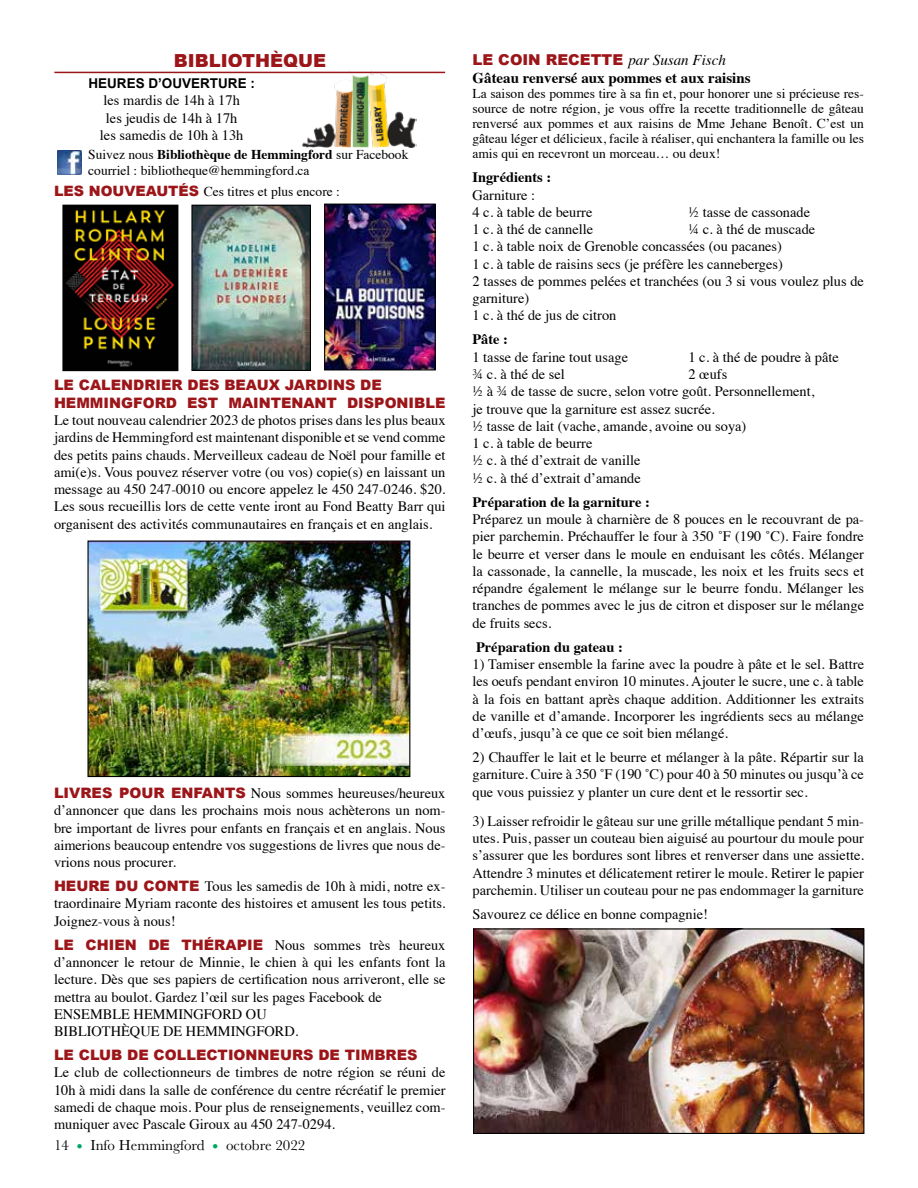
<style>
.page{position:relative;width:918px;height:1188px;background:#fff}
.page>*{position:absolute;margin:0;border:0;box-sizing:border-box;transform-origin:0 0}
.t1{font:900 18px "Arial";color:#9c1519}
.t2{font:700 15px "Times";color:#000}
.t3{font:15px "Baskerville";color:#000}
.t4{font:900 15px "Arial";color:#9c1519}
.t5{font:14.4px/17.2px "Times";color:#000;text-align:justify}
.t6{font:900 14.4px/17.2px "Arial";color:#9c1519}
.t7{font:700 14.4px "Times";color:#000}
.t8{font:13.5px/15px "Times";color:#000;text-align:justify}
.t9{font:700 13.5px "Arial";color:#000}
.s1{font-weight:700}
.s2{font-family:"Arial";font-weight:900;font-size:14.25px;color:#9c1519}
.s3{font-family:"Arial";font-weight:900;color:#9c1519}
.s4{font-size:18px;color:#00a664}
.s5{font-family:"Times";font-weight:400;font-style:italic;color:#000}
</style>
<div class="page">
<img style="left:302px;top:70px;width:114px;height:78px">
<hr style="left:54px;top:72px;width:391px;height:1px;background:#9c1519">
<img style="left:57px;top:150px;width:24px;height:25px">
<img style="left:193px;top:207px;width:116px;height:162px">
<div style="left:191px;top:205px;width:120px;height:166px;border:1px solid #000"></div>
<img style="left:64px;top:207px;width:112px;height:162px">
<div style="left:62px;top:205px;width:116px;height:166px;border:1px solid #000"></div>
<img style="left:89px;top:543px;width:319px;height:232px">
<div style="left:87px;top:541px;width:323px;height:236px;border:1px solid #000"></div>
<img style="left:326px;top:206px;width:108px;height:162px">
<div style="left:324px;top:204px;width:112px;height:166px;border:1px solid #000"></div>
<img style="left:475px;top:930px;width:387px;height:202px">
<div style="left:473px;top:928px;width:391px;height:206px;border:1px solid #000"></div>
<p class="t1" style="left:174px;top:47px;width:154px">BIBLIOTHÈQUE</p>
<p class="t9" style="left:88px;top:74px;width:168px">HEURES D’OUVERTURE :</p>
<p class="t5" style="left:100px;top:91px;width:145px;text-align:center">les mardis de 14h à 17h les jeudis de 14h à 17h les samedis de 10h à 13h</p>
<p class="t8" style="left:88px;top:145px;width:322px;line-height:16.2px">Suivez nous <span class="s1">Bibliothèque de Hemmingford</span> sur Facebook courriel : bibliotheque@hemmingford.ca</p>
<p class="t8" style="left:54px;top:183px;width:288px"><span class="s2">LES NOUVEAUTÉS</span> Ces titres et plus encore :</p>
<p class="t6" style="left:54px;top:376px;width:393px">LE CALENDRIER DES BEAUX JARDINS DE<br>HEMMINGFORD EST MAINTENANT DISPONIBLE</p>
<p class="t5" style="left:54px;top:410px;width:393px">Le tout nouveau calendrier 2023 de photos prises dans les plus beaux jardins de Hemmingford est maintenant disponible et se vend comme des petits pains chauds. Merveilleux cadeau de Noël pour famille et ami(e)s. Vous pouvez réserver votre (ou vos) copie(s) en laissant un message au 450 247-0010 ou encore appelez le 450 247-0246. $20.<br>Les sous recueillis lors de cette vente iront au Fond Beatty Barr qui organisent des activités communautaires en français et en anglais.</p>
<p class="t5" style="left:54px;top:783px;width:393px"><span class="s3">LIVRES POUR ENFANTS</span> Nous sommes heureuses/heureux d’annoncer que dans les prochains mois nous achèterons un nom&shy;bre important de livres pour enfants en français et en anglais. Nous aimerions beaucoup entendre vos suggestions de livres que nous de&shy;vrions nous procurer.</p>
<p class="t5" style="left:54px;top:876px;width:393px"><span class="s3">HEURE DU CONTE</span> Tous les samedis de 10h à midi, notre ex&shy;traordinaire Myriam raconte des histoires et amusent les tous petits.<br>Joignez-vous à nous!</p>
<p class="t5" style="left:54px;top:935px;width:393px;text-align:left"><span class="s3">LE CHIEN DE THÉRAPIE</span> Nous sommes très heureux d’annoncer le retour de Minnie, le chien à qui les enfants font la lecture. Dès que ses papiers de certification nous arriveront, elle se mettra au boulot. Gardez l’œil sur les pages Facebook de ENSEMBLE HEMMINGFORD OU<br>BIBLIOTHÈQUE DE HEMMINGFORD.</p>
<p class="t6" style="left:54px;top:1046px;width:365px">LE CLUB DE COLLECTIONNEURS DE TIMBRES</p>
<p class="t5" style="left:54px;top:1063px;width:393px">Le club de collectionneurs de timbres de notre région se réuni de 10h à midi dans la salle de conférence du centre récréatif le premier samedi de chaque mois. Pour plus de renseignements, veuillez com&shy;muniquer avec Pascale Giroux au 450 247-0294.</p>
<p class="t3" style="left:54px;top:1136px;width:253px">14 <span class="s4">•</span> Info Hemmingford <span class="s4">•</span> octobre 2022</p>
<p class="t4" style="left:472px;top:49px;width:255px">LE COIN RECETTE <span class="s5">par Susan Fisch</span></p>
<p class="t2" style="left:472px;top:64px;width:280px">Gâteau renversé aux pommes et aux raisins</p>
<p class="t8" style="left:472px;top:85px;width:393px">La saison des pommes tire à sa fin et, pour honorer une si précieuse res&shy;source de notre région, je vous offre la recette traditionnelle de gâteau renversé aux pommes et aux raisins de Mme Jehane Benoît. C’est un gâteau léger et délicieux, facile à réaliser, qui enchantera la famille ou les amis qui en recevront un morceau… ou deux!</p>
<p class="t7" style="left:472px;top:164px;width:80px">Ingrédients :</p>
<p class="t5" style="left:472px;top:185px;width:121px">Garniture :<br>4 c. à table de beurre</p>
<p class="t5" style="left:688px;top:202px;width:123px">½ tasse de cassonade</p>
<p class="t5" style="left:472px;top:219px;width:122px">1 c. à thé de cannelle</p>
<p class="t5" style="left:472px;top:219px;width:393px;text-align:left;text-indent:216px">¼ c. à thé de muscade<br>1 c. à table noix de Grenoble concassées (ou pacanes)<br>1 c. à table de raisins secs (je préfère les canneberges)<br>2 tasses de pommes pelées et tranchées (ou 3 si vous voulez plus de garniture)<br>1 c. à thé de jus de citron</p>
<p class="t7" style="left:472px;top:326px;width:37px">Pâte :</p>
<p class="t5" style="left:472px;top:347px;width:157px">1 tasse de farine tout usage</p>
<p class="t5" style="left:688px;top:347px;width:152px">1 c. à thé de poudre à pâte</p>
<p class="t5" style="left:472px;top:364px;width:94px">¾ c. à thé de sel</p>
<p class="t5" style="left:472px;top:364px;width:343px;text-align:left;text-indent:216px">2 œufs<br>½ à ¾ de tasse de sucre, selon votre goût. Personnellement, je trouve que la garniture est assez sucrée.<br>½ tasse de lait (vache, amande, avoine ou soya)<br>1 c. à table de beurre<br>½ c. à thé d’extrait de vanille<br>½ c. à thé d’extrait d’amande</p>
<p class="t7" style="left:472px;top:488px;width:179px">Préparation de la garniture :</p>
<p class="t5" style="left:472px;top:509px;width:393px">Préparez un moule à charnière de 8 pouces en le recouvrant de pa&shy;pier parchemin. Préchauffer le four à 350 ˚F (190 ˚C). Faire fondre le beurre et verser dans le moule en enduisant les côtés. Mélanger la cassonade, la cannelle, la muscade, les noix et les fruits secs et répandre également le mélange sur le beurre fondu. Mélanger les tranches de pommes avec le jus de citron et disposer sur le mélange de fruits secs.</p>
<p class="t7" style="left:476px;top:633px;width:148px">Préparation du gateau :</p>
<p class="t5" style="left:472px;top:654px;width:393px">1) Tamiser ensemble la farine avec la poudre à pâte et le sel. Battre les oeufs pendant environ 10 minutes. Ajouter le sucre, une c. à table à la fois en battant après chaque addition. Additionner les extraits de vanille et d’amande. Incorporer les ingrédients secs au mélange d’œufs, jusqu’à ce que ce soit bien mélangé.</p>
<p class="t5" style="left:472px;top:747px;width:393px">2) Chauffer le lait et le beurre et mélanger à la pâte. Répartir sur la garniture. Cuire à 350 ˚F (190 ˚C) pour 40 à 50 minutes ou jusqu’à ce que vous puissiez y planter un cure dent et le ressortir sec.</p>
<p class="t5" style="left:472px;top:811px;width:393px">3) Laisser refroidir le gâteau sur une grille métallique pendant 5 min&shy;utes. Puis, passer un couteau bien aiguisé au pourtour du moule pour s’assurer que les bordures sont libres et renverser dans une assiette.<br>Attendre 3 minutes et délicatement retirer le moule. Retirer le papier parchemin. Utiliser un couteau pour ne pas endommager la garniture</p>
<p class="t5" style="left:472px;top:904px;width:237px">Savourez ce délice en bonne compagnie!</p>
</div>
